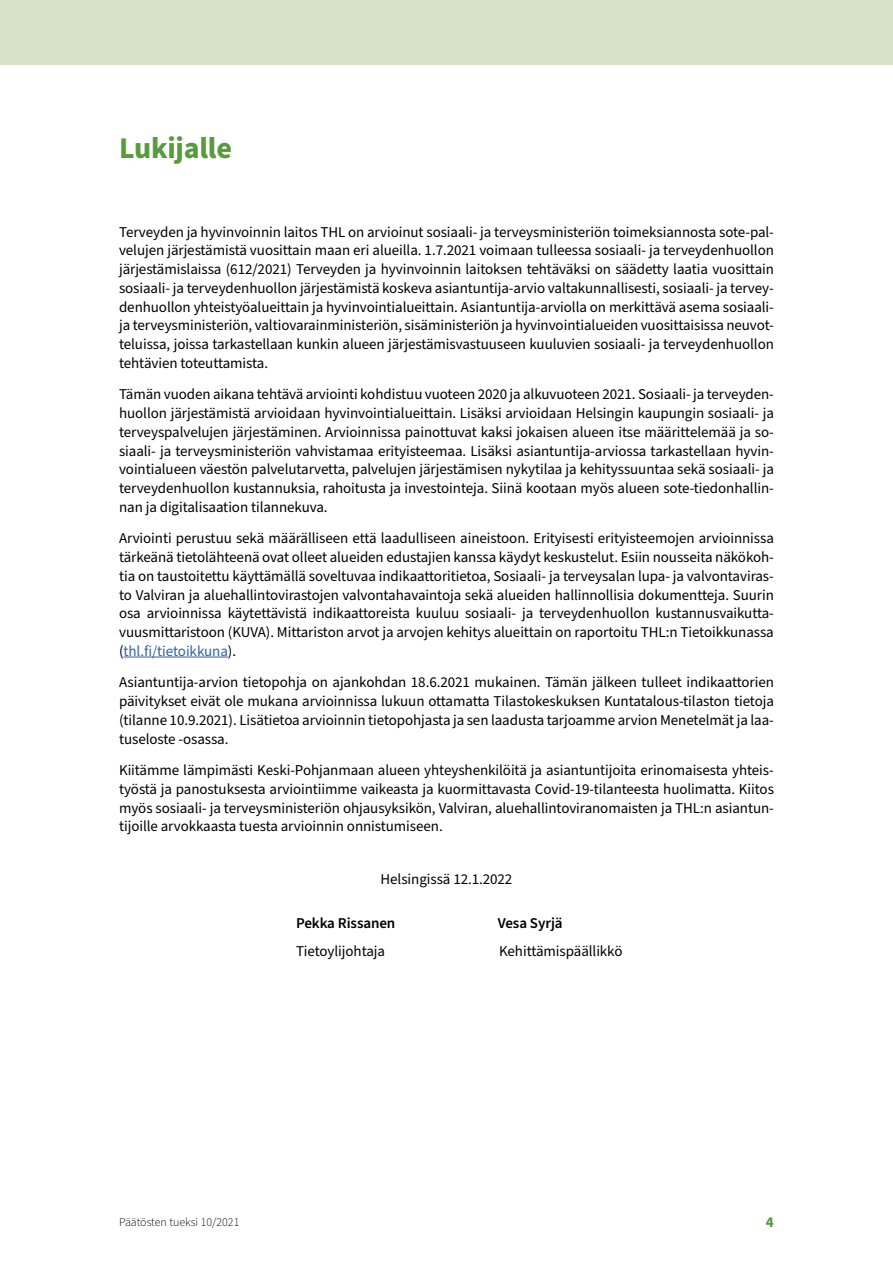
<style>
.page{position:relative;width:893px;height:1263px;background:#fff}
.page>*{position:absolute;margin:0;border:0;box-sizing:border-box;transform-origin:0 0}
.Otsikko_1{font:700 30px "Source Sans Pro";letter-spacing:-.01em;color:#579b3c}
.Leipis{font:15px/18.8px "Source Sans Pro";letter-spacing:-.005em;color:#000;text-align:justify}
.Leipis-2{font:600 15px "Source Sans Pro";letter-spacing:-.005em;color:#000}
.t1{font:700 15px "Source Sans Pro";color:#579b3c}
.t2{font:300 12px "Source Sans Pro";color:#000}
.s1{color:#2f62ad}
</style>
<div class="page">
<div style="left:0;top:0;width:893px;height:65px;background:#d7e2c8"></div>
<hr style="left:124px;top:657px;width:104px;height:1px;background:#2f62ad">
<h1 class="Otsikko_1" style="left:119px;top:128px;width:114px">Lukijalle</h1>
<p class="Leipis" style="left:119px;top:223px;width:656px">Terveyden ja hyvinvoinnin laitos THL on arvioinut sosiaali- ja terveysministeriön toimeksiannosta sote-pal&shy;velujen järjestämistä vuosittain maan eri alueilla. 1.7.2021 voimaan tulleessa sosiaali- ja terveydenhuollon järjestämislaissa (612/2021) Terveyden ja hyvinvoinnin laitoksen tehtäväksi on säädetty laatia vuosittain sosiaali- ja terveydenhuollon järjestämistä koskeva asiantuntija-arvio valtakunnallisesti, sosiaali- ja tervey&shy;denhuollon yhteistyöalueittain ja hyvinvointialueittain. Asiantuntija-arviolla on merkittävä asema sosiaali&shy;ja terveysministeriön, valtiovarainministeriön, sisäministeriön ja hyvinvointialueiden vuosittaisissa neuvot&shy;teluissa, joissa tarkastellaan kunkin alueen järjestämisvastuuseen kuuluvien sosiaali- ja terveydenhuollon tehtävien toteuttamista.</p>
<p class="Leipis" style="left:119px;top:385px;width:656px">Tämän vuoden aikana tehtävä arviointi kohdistuu vuoteen 2020 ja alkuvuoteen 2021. Sosiaali- ja terveyden&shy;huollon järjestämistä arvioidaan hyvinvointialueittain. Lisäksi arvioidaan Helsingin kaupungin sosiaali- ja terveyspalvelujen järjestäminen. Arvioinnissa painottuvat kaksi jokaisen alueen itse määrittelemää ja so&shy;siaali- ja terveysministeriön vahvistamaa erityisteemaa. Lisäksi asiantuntija-arviossa tarkastellaan hyvin&shy;vointialueen väestön palvelutarvetta, palvelujen järjestämisen nykytilaa ja kehityssuuntaa sekä sosiaali- ja terveydenhuollon kustannuksia, rahoitusta ja investointeja. Siinä kootaan myös alueen sote-tiedonhallin&shy;nan ja digitalisaation tilannekuva.</p>
<p class="Leipis" style="left:119px;top:529px;width:656px">Arviointi perustuu sekä määrälliseen että laadulliseen aineistoon. Erityisesti erityisteemojen arvioinnissa tärkeänä tietolähteenä ovat olleet alueiden edustajien kanssa käydyt keskustelut. Esiin nousseita näkökoh&shy;tia on taustoitettu käyttämällä soveltuvaa indikaattoritietoa, Sosiaali- ja terveysalan lupa- ja valvontaviras&shy;to Valviran ja aluehallintovirastojen valvontahavaintoja sekä alueiden hallinnollisia dokumentteja. Suurin osa arvioinnissa käytettävistä indikaattoreista kuuluu sosiaali- ja terveydenhuollon kustannusvaikutta&shy;vuusmittaristoon (KUVA). Mittariston arvot ja arvojen kehitys alueittain on raportoitu THL:n Tietoikkunassa (<span class="s1">thl.fi/tietoikkuna</span>).</p>
<p class="Leipis" style="left:119px;top:673px;width:656px">Asiantuntija-arvion tietopohja on ajankohdan 18.6.2021 mukainen. Tämän jälkeen tulleet indikaattorien päivitykset eivät ole mukana arvioinnissa lukuun ottamatta Tilastokeskuksen Kuntatalous-tilaston tietoja (tilanne 10.9.2021). Lisätietoa arvioinnin tietopohjasta ja sen laadusta tarjoamme arvion Menetelmät ja laa&shy;tuseloste -osassa.</p>
<p class="Leipis" style="left:119px;top:761px;width:656px">Kiitämme lämpimästi Keski-Pohjanmaan alueen yhteyshenkilöitä ja asiantuntijoita erinomaisesta yhteis&shy;työstä ja panostuksesta arviointiimme vaikeasta ja kuormittavasta Covid-19-tilanteesta huolimatta. Kiitos myös sosiaali- ja terveysministeriön ohjausyksikön, Valviran, aluehallintoviranomaisten ja THL:n asiantun&shy;tijoille arvokkaasta tuesta arvioinnin onnistumiseen.</p>
<p class="Leipis" style="left:381px;top:870px;width:133px">Helsingissä 12.1.2022</p>
<p class="Leipis-2" style="left:296px;top:913px;width:101px">Pekka Rissanen</p>
<p class="Leipis-2" style="left:498px;top:913px;width:66px">Vesa Syrjä</p>
<p class="Leipis" style="left:296px;top:942px;width:91px">Tietoylijohtaja</p>
<p class="Leipis" style="left:499px;top:942px;width:125px">Kehittämispäällikkö</p>
<p class="t2" style="left:119px;top:1214px;width:122px">Päätösten tueksi 10/2021</p>
<p class="t1" style="left:766px;top:1212px;width:9px">4</p>
</div>
